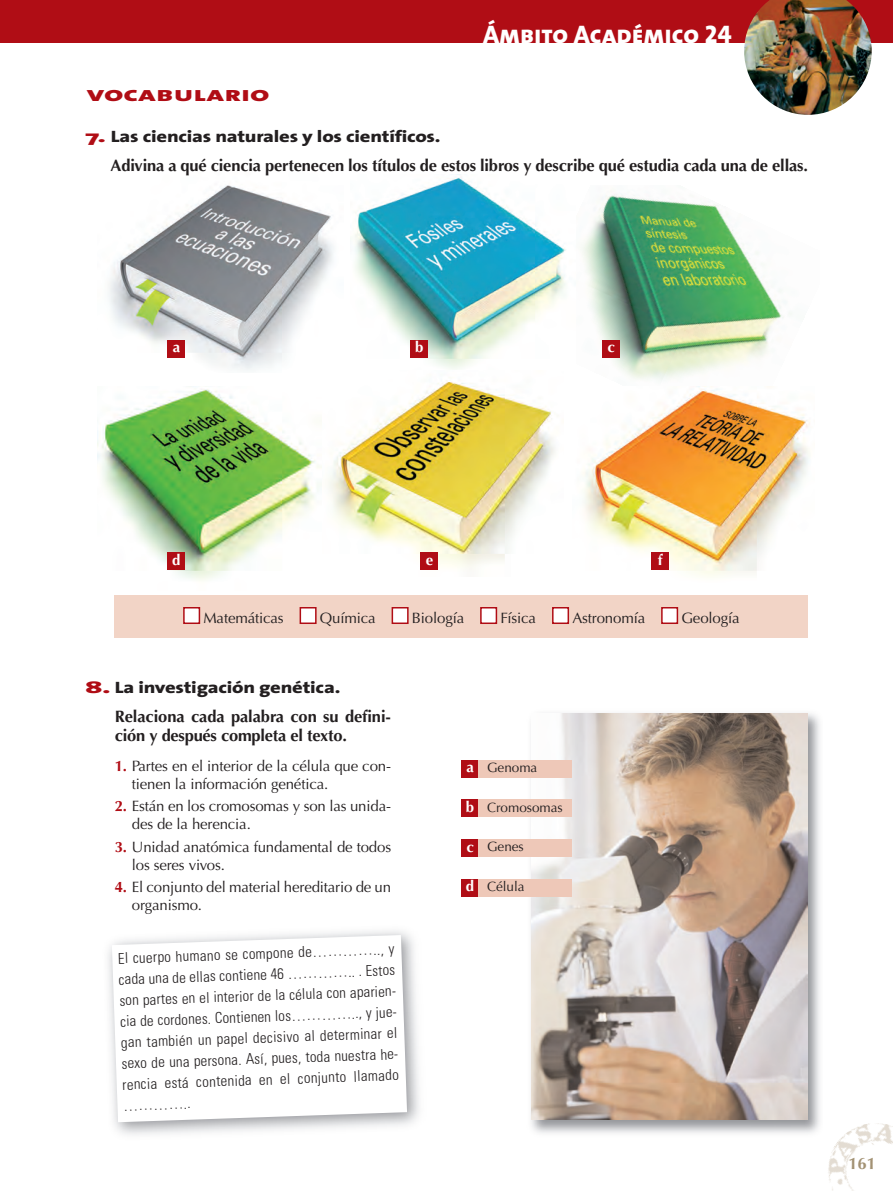
<style>
.page{position:relative;width:893px;height:1191px;background:#fff}
.page>*{position:absolute;margin:0;border:0;box-sizing:border-box;transform-origin:0 0}
.t1{font:25.5px "The Sans Extra Bold Caps";color:#fff}
.t2{font:21px "The Sans Extra Bold Caps";color:#b00d15;scale:1.5 1}
.t3{font:700 16.5px/19.8px "Optima LT Std";letter-spacing:-.01em;color:#231f20}
.t4{font:800 16.5px "The Sans";letter-spacing:-.01em;color:#231f20;scale:1.25 1}
.t5{font:700 16.5px "Optima LT Std";color:#a39274}
.t6{font:300 condensed 15px/21px "Univers";color:#231f20;text-align:justify}
.t7{font:15px/18px "Optima LT Std";letter-spacing:-.01em;color:#231f20}
.t8{font:700 15px "Optima LT Std";color:#fff}
.t9{font:13.5px "Optima LT Std";color:#231f20}
.s1{color:#b00d15}
.s2{font-weight:700;color:#b00d15}
.s3{font-weight:700;font-size:15px;color:#fff}
</style>
<div class="page">
<img style="left:355px;top:174px;width:211px;height:195px">
<img style="left:109px;top:185px;width:225px;height:186px">
<img style="left:582px;top:194px;width:204px;height:187px">
<img style="left:320px;top:370px;width:235px;height:200px">
<div style="left:98px;top:373px;width:223px;height:222px;background:#fff"></div>
<img style="left:98px;top:389px;width:223px;height:192px">
<img style="left:583px;top:386px;width:227px;height:191px">
<img style="left:828px;top:1123px;width:65px;height:68px">
<div style="left:0;top:0;width:893px;height:43px;background:#b00d15"></div>
<img style="left:744px;top:0;width:128px;height:115px">
<img style="left:525px;top:713px;width:295px;height:420px">
<img style="left:531px;top:713px;width:277px;height:406px">
<div style="left:462px;top:760px;width:17px;height:17px;background:#b00d15"></div>
<div style="left:479px;top:760px;width:93px;height:17px;background:#eec8b8"></div>
<div style="left:462px;top:800px;width:17px;height:17px;background:#b00d15"></div>
<div style="left:479px;top:800px;width:93px;height:17px;background:#eec8b8"></div>
<div style="left:462px;top:839px;width:17px;height:17px;background:#b00d15"></div>
<div style="left:479px;top:839px;width:93px;height:17px;background:#eec8b8"></div>
<div style="left:462px;top:879px;width:17px;height:17px;background:#b00d15"></div>
<div style="left:479px;top:879px;width:93px;height:17px;background:#eec8b8"></div>
<svg style="left:112px;top:935px;width:295px;height:187px"></svg>
<div style="left:168px;top:340px;width:17px;height:17px;background:#b00d15"></div>
<div style="left:411px;top:340px;width:17px;height:17px;background:#b00d15"></div>
<div style="left:603px;top:340px;width:17px;height:17px;background:#b00d15"></div>
<div style="left:168px;top:553px;width:17px;height:17px;background:#b00d15"></div>
<div style="left:421px;top:553px;width:17px;height:17px;background:#b00d15"></div>
<div style="left:652px;top:553px;width:17px;height:17px;background:#b00d15"></div>
<div style="left:115px;top:595px;width:693px;height:43px;background:#f2d4c6"></div>
<div style="left:663px;top:608px;width:14px;height:14px;background:#fff"></div>
<div style="left:661px;top:607px;width:17px;height:17px;border:2px solid #b00d15"></div>
<div style="left:554px;top:608px;width:14px;height:14px;background:#fff"></div>
<div style="left:552px;top:607px;width:17px;height:17px;border:2px solid #b00d15"></div>
<div style="left:482px;top:608px;width:14px;height:14px;background:#fff"></div>
<div style="left:480px;top:607px;width:17px;height:17px;border:2px solid #b00d15"></div>
<div style="left:393px;top:608px;width:14px;height:14px;background:#fff"></div>
<div style="left:392px;top:607px;width:17px;height:17px;border:2px solid #b00d15"></div>
<div style="left:301px;top:608px;width:14px;height:14px;background:#fff"></div>
<div style="left:300px;top:607px;width:17px;height:17px;border:2px solid #b00d15"></div>
<div style="left:185px;top:608px;width:14px;height:14px;background:#fff"></div>
<div style="left:183px;top:607px;width:17px;height:17px;border:2px solid #b00d15"></div>
<h2 class="t2" style="left:87px;top:87px;width:123px">vocabulario</h2>
<h1 class="t1" style="left:483px;top:25px;width:250px">Ámbito Académico 24</h1>
<p class="t4" style="left:85px;top:130px;width:286px"><span class="s1">7.</span> Las ciencias naturales y los científicos.</p>
<p class="t3" style="left:111px;top:157px;width:699px">Adivina a qué ciencia pertenecen los títulos de estos libros y describe qué estudia cada una de ellas.</p>
<p class="t8" style="left:173px;top:341px;width:9px">a</p>
<p class="t8" style="left:415px;top:341px;width:10px">b</p>
<p class="t8" style="left:607px;top:341px;width:9px">c</p>
<p class="t8" style="left:172px;top:554px;width:10px">d</p>
<p class="t8" style="left:426px;top:554px;width:9px">e</p>
<p class="t8" style="left:658px;top:554px;width:6px">f</p>
<p class="t7" style="left:203px;top:610px;width:82px">Matemáticas</p>
<p class="t7" style="left:320px;top:610px;width:57px">Química</p>
<p class="t7" style="left:412px;top:610px;width:54px">Biología</p>
<p class="t7" style="left:500px;top:610px;width:37px">Física</p>
<p class="t7" style="left:572px;top:610px;width:74px">Astronomía</p>
<p class="t7" style="left:681px;top:610px;width:60px">Geología</p>
<p class="t4" style="left:85px;top:681px;width:206px"><span class="s1">8.</span> La investigación genética.</p>
<p class="t3" style="left:115px;top:707px;width:278px">Relaciona cada palabra con su defini&shy;ción y después completa el texto.</p>
<p class="t7" style="left:132px;top:758px;width:261px;text-indent:-17px"><span class="s2">1.</span> Partes en el interior de la célula que con&shy;tienen la información genética.</p>
<p class="t7" style="left:132px;top:798px;width:261px;text-indent:-17px"><span class="s2">2.</span> Están en los cromosomas y son las unida&shy;des de la herencia.</p>
<p class="t7" style="left:132px;top:839px;width:261px;text-indent:-17px"><span class="s2">3.</span> Unidad anatómica fundamental de todos los seres vivos.</p>
<p class="t7" style="left:132px;top:879px;width:261px;text-indent:-17px"><span class="s2">4.</span> El conjunto del material hereditario de un organismo.</p>
<p class="t6" style="left:118px;top:949px;width:278px;rotate:-2deg">El cuerpo humano se compone de………….., y cada una de ellas contiene 46 ………….. . Estos son partes en el interior de la célula con aparien&shy;cia de cordones. Contienen los………….., y jue&shy;gan también un papel decisivo al determinar el sexo de una persona. Así, pues, toda nuestra he&shy;rencia está contenida en el conjunto llamado …………..</p>
<p class="t9" style="left:466px;top:761px;width:73px"><span class="s3">a</span> Genoma</p>
<p class="t9" style="left:466px;top:801px;width:98px"><span class="s3">b</span> Cromosomas</p>
<p class="t9" style="left:466px;top:841px;width:59px"><span class="s3">c</span> Genes</p>
<p class="t9" style="left:466px;top:881px;width:60px"><span class="s3">d</span> Célula</p>
<p class="t5" style="left:848px;top:1156px;width:29px">161</p>
</div>
